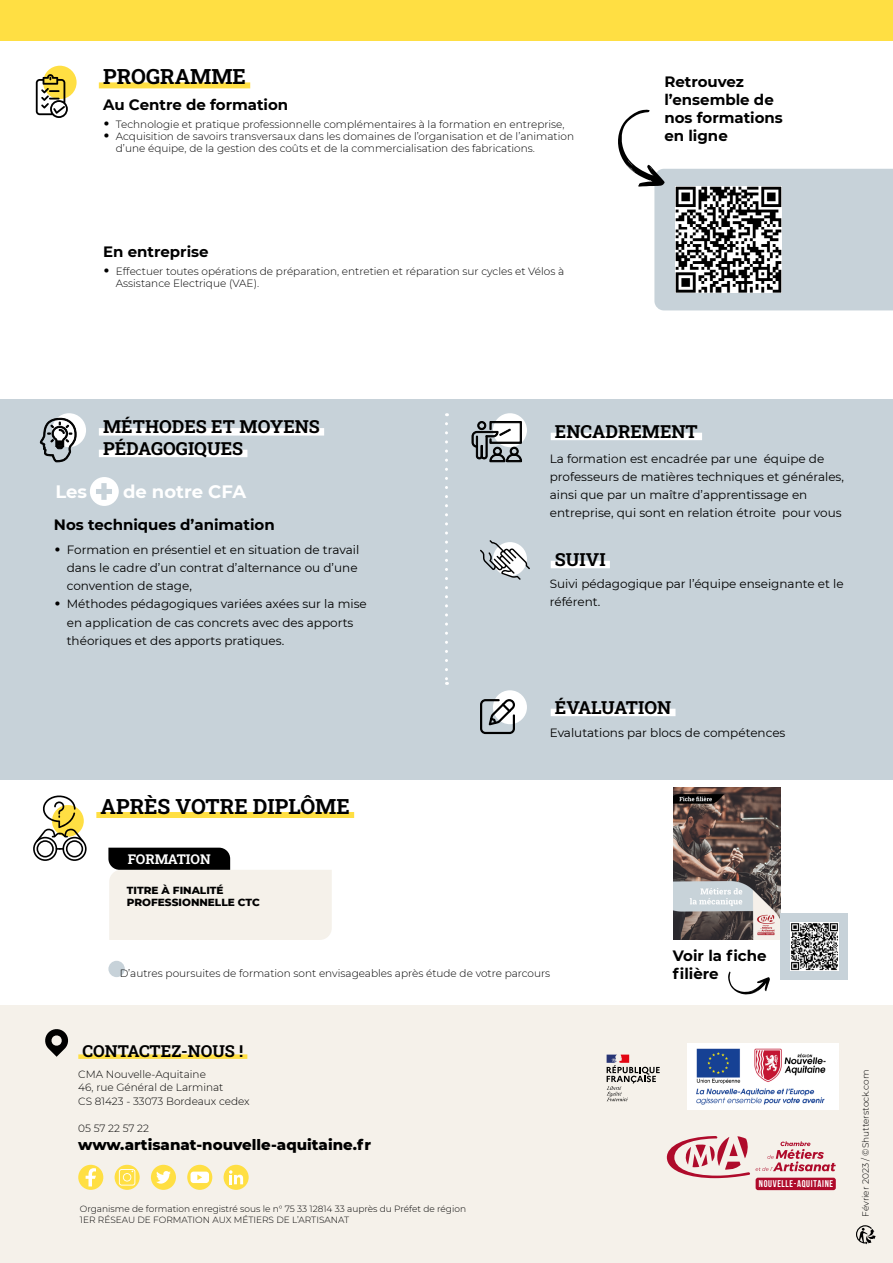
<style>
.page{position:relative;width:893px;height:1263px;background:#fff}
.page>*{position:absolute;margin:0;border:0;box-sizing:border-box;transform-origin:0 0}
.t1{font:21px "Roboto Slab";color:#000}
.t2{font:18px "Roboto Slab";color:#000}
.t3{font:700 18px "Montserrat";color:#fff}
.t4{font:16.5px "Roboto Slab";color:#000}
.t5{font:700 15px/18px "Montserrat";color:#000}
.t6{font:800 15px "Montserrat";color:#000}
.t7{font:13.5px "Roboto Slab";color:#fff}
.t8{font:12px/18px "Montserrat";color:#000}
.t9{font:300 10.5px/12px "Montserrat";color:#000}
.t10{font:800 10.5px/12.6px "Montserrat";color:#000}
.t11{font:700 9.75px "Bebas Neue";letter-spacing:.07em;color:#fff}
.t12{font:300 9px/10.8px "Montserrat";color:#000}
.s1{font-family:"Volte";font-weight:400;font-size:18px}
.s2{font-family:"Volte";font-size:18px}
</style>
<div class="page">
<img style="left:673px;top:788px;width:108px;height:152px">
<div style="left:0;top:1005px;width:893px;height:258px;background:#f5f1ea"></div>
<div style="left:108px;top:961px;width:17px;height:16px;background:#c7d2d9;border-radius:50%"></div>
<div style="left:0;top:399px;width:893px;height:380px;background:#c7d2d9"></div>
<div style="left:99px;top:82px;width:151px;height:6px;background:#ffdf43"></div>
<div style="left:43px;top:66px;width:34px;height:33px;background:#ffdf43;border-radius:50%"></div>
<svg style="left:33px;top:795px;width:54px;height:66px"></svg>
<div style="left:96px;top:812px;width:258px;height:6px;background:#ffdf43"></div>
<div style="left:551px;top:433px;width:151px;height:7px;background:#fff"></div>
<div style="left:99px;top:428px;width:225px;height:8px;background:#fff"></div>
<div style="left:99px;top:450px;width:148px;height:7px;background:#fff"></div>
<div style="left:551px;top:561px;width:59px;height:7px;background:#fff"></div>
<div style="left:551px;top:709px;width:124px;height:7px;background:#fff"></div>
<svg style="left:445px;top:424px;width:3px;height:261px"></svg>
<svg style="left:36px;top:74px;width:32px;height:44px"></svg>
<svg style="left:45px;top:1029px;width:24px;height:28px"></svg>
<div style="left:78px;top:1054px;width:169px;height:5px;background:#ffdf43"></div>
<svg style="left:618px;top:109px;width:275px;height:201px"></svg>
<div style="left:0;top:0;width:893px;height:40px;background:#ffdf43"></div>
<div style="left:52px;top:413px;width:34px;height:34px;background:#fff;border-radius:50%"></div>
<div style="left:493px;top:413px;width:34px;height:34px;background:#fff;border-radius:50%"></div>
<div style="left:493px;top:690px;width:34px;height:34px;background:#fff;border-radius:50%"></div>
<svg style="left:40px;top:418px;width:37px;height:45px"></svg>
<svg style="left:471px;top:421px;width:51px;height:41px"></svg>
<svg style="left:480px;top:699px;width:35px;height:35px"></svg>
<div style="left:781px;top:913px;width:67px;height:67px;background:#c7d2d9"></div>
<img style="left:790px;top:923px;width:48px;height:48px">
<svg style="left:728px;top:971px;width:42px;height:23px"></svg>
<svg style="left:90px;top:477px;width:29px;height:29px"></svg>
<svg style="left:108px;top:848px;width:224px;height:92px;background:#d7d4ce"></svg>
<svg style="left:480px;top:540px;width:50px;height:40px"></svg>
<svg style="left:756px;top:1141px;width:80px;height:30px"></svg>
<div style="left:756px;top:1178px;width:80px;height:12px;background:#af0b2b;border-radius:2px"></div>
<svg style="left:667px;top:1136px;width:83px;height:42px"></svg>
<svg style="left:607px;top:1054px;width:53px;height:47px"></svg>
<img style="left:688px;top:1043px;width:151px;height:66px">
<svg style="left:856px;top:1225px;width:20px;height:19px"></svg>
<div style="left:78px;top:1165px;width:25px;height:25px;background:#ffdf43;border-radius:13px"></div>
<svg style="left:86px;top:1168px;width:10px;height:18px"></svg>
<svg style="left:115px;top:1165px;width:25px;height:25px"></svg>
<svg style="left:119px;top:1169px;width:16px;height:16px"></svg>
<div style="left:151px;top:1165px;width:25px;height:25px;background:#ffdf43;border-radius:13px"></div>
<svg style="left:156px;top:1171px;width:15px;height:13px"></svg>
<div style="left:224px;top:1165px;width:25px;height:25px;background:#ffdf43;border-radius:13px"></div>
<svg style="left:229px;top:1170px;width:14px;height:14px"></svg>
<div style="left:187px;top:1165px;width:25px;height:25px;background:#ffdf43;border-radius:13px"></div>
<div style="left:191px;top:1171px;width:18px;height:12px;background:#fff;border-radius:3px"></div>
<svg style="left:197px;top:1174px;width:5px;height:6px"></svg>
<h1 class="t1" style="left:103px;top:62px;width:144px">PROGRAMME</h1>
<h3 class="t5" style="left:103px;top:95px;width:187px">Au Centre de formation</h3>
<p class="t9" style="left:103px;top:118px;width:463px"><span class="s1">•</span> Technologie et pratique professionnelle complémentaires à la formation en entreprise,</p>
<p class="t9" style="left:116px;top:130px;width:460px;text-indent:-13px"><span class="s1">•</span> Acquisition de savoirs transversaux dans les domaines de l’organisation et de l’animation d’une équipe, de la gestion des coûts et de la commercialisation des fabrications.</p>
<h3 class="t5" style="left:103px;top:242px;width:107px">En entreprise</h3>
<p class="t9" style="left:116px;top:265px;width:450px;text-indent:-13px"><span class="s1">•</span> Effectuer toutes opérations de préparation, entretien et réparation sur cycles et Vélos à<br>Assistance Electrique (VAE).</p>
<h3 class="t5" style="left:664px;top:72px;width:120px">Retrouvez l’ensemble de nos formations en ligne</h3>
<h2 class="t2" style="left:103px;top:415px;width:218px">MÉTHODES ET MOYENS</h2>
<h2 class="t2" style="left:555px;top:419px;width:144px">ENCADREMENT</h2>
<h2 class="t2" style="left:103px;top:436px;width:142px">PÉDAGOGIQUES</h2>
<p class="t8" style="left:550px;top:449px;width:296px">La formation est encadrée par une équipe de professeurs de matières techniques et générales, ainsi que par un maître d’apprentissage en entreprise, qui sont en relation étroite pour vous</p>
<h2 class="t3" style="left:55px;top:479px;width:33px">Les</h2>
<h2 class="t3" style="left:123px;top:479px;width:125px">de notre CFA</h2>
<h3 class="t5" style="left:54px;top:515px;width:222px">Nos techniques d’animation</h3>
<p class="t8" style="left:67px;top:541px;width:294px;text-indent:-13px"><span class="s2">•</span> Formation en présentiel et en situation de travail dans le cadre d’un contrat d’alternance ou d’une convention de stage,</p>
<p class="t8" style="left:67px;top:595px;width:301px;text-indent:-13px"><span class="s2">•</span> Méthodes pédagogiques variées axées sur la mise en application de cas concrets avec des apports théoriques et des apports pratiques.</p>
<h1 class="t1" style="left:101px;top:792px;width:251px">APRÈS VOTRE DIPLÔME</h1>
<p class="t7" style="left:128px;top:850px;width:84px">FORMATION</p>
<p class="t10" style="left:127px;top:883px;width:135px">TITRE À FINALITÉ<br>PROFESSIONNELLE CTC</p>
<h2 class="t2" style="left:555px;top:547px;width:52px">SUIVI</h2>
<p class="t8" style="left:550px;top:574px;width:295px">Suivi pédagogique par l’équipe enseignante et le référent.</p>
<h2 class="t2" style="left:555px;top:695px;width:118px">ÉVALUATION</h2>
<p class="t8" style="left:550px;top:723px;width:237px">Evalutations par blocs de compétences</p>
<p class="t9" style="left:120px;top:967px;width:432px">D’autres poursuites de formation sont envisageables après étude de votre parcours</p>
<h3 class="t5" style="left:673px;top:946px;width:95px">Voir la fiche filière</h3>
<h3 class="t4" style="left:83px;top:1039px;width:162px">CONTACTEZ-NOUS !</h3>
<p class="t9" style="left:78px;top:1067px;width:173px;line-height:13.5px">CMA Nouvelle-Aquitaine<br>46, rue Général de Larminat<br>CS 81423 - 33073 Bordeaux cedex</p>
<p class="t9" style="left:78px;top:1122px;width:72px">05 57 22 57 22</p>
<h3 class="t6" style="left:78px;top:1133px;width:294px">www.artisanat-nouvelle-aquitaine.fr</h3>
<p class="t12" style="left:80px;top:1203px;width:388px">Organisme de formation enregistré sous le n° 75 33 12814 33 auprès du Préfet de région<br>1ER RÉSEAU DE FORMATION AUX MÉTIERS DE L’ARTISANAT</p>
<p class="t11" style="left:759px;top:1179px;width:76px">NOUVELLE-AQUITAINE</p>
<p class="t12" style="left:860px;top:1217px;width:149px;rotate:-90deg">Février 2023 / ©Shutterstock.com</p>
</div>
